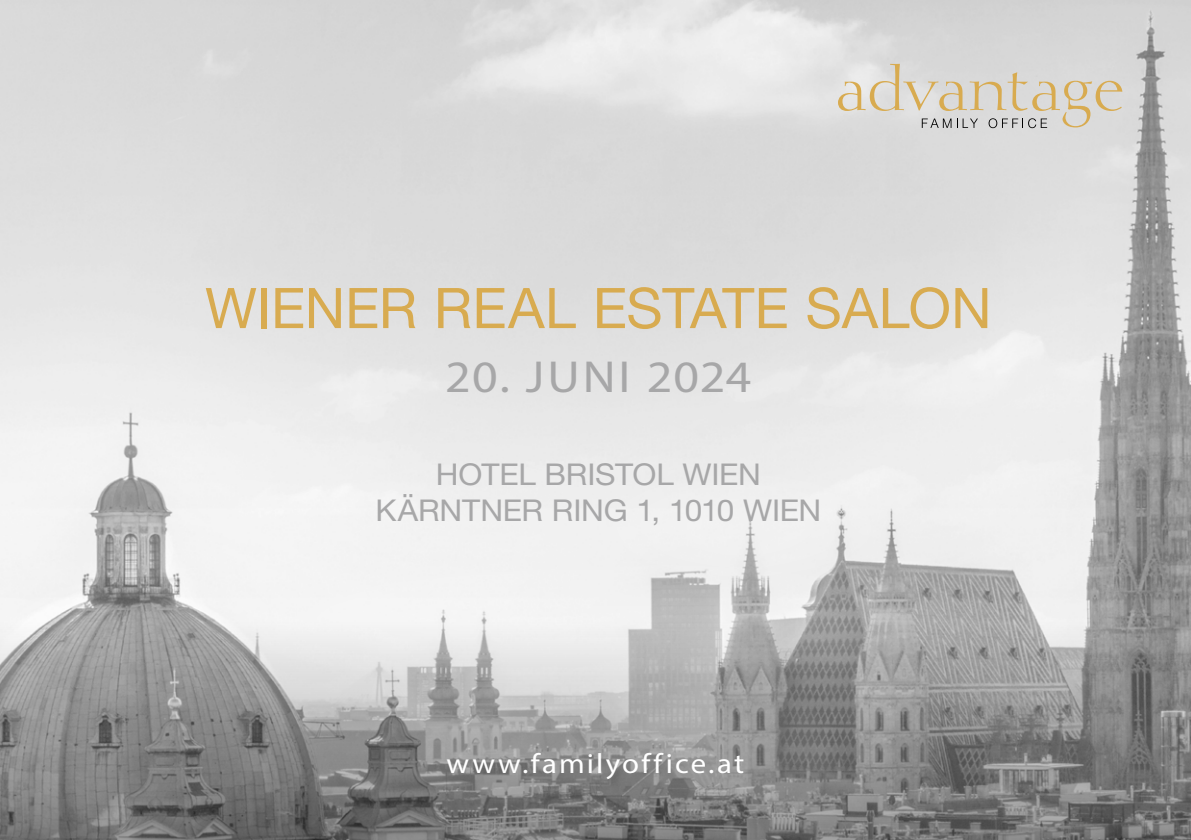
<style>
.page{position:relative;width:1191px;height:840px;background:#fff}
.page>*{position:absolute;margin:0;border:0;box-sizing:border-box;transform-origin:0 0}
.t1{font:56px "Helvetica Neue LT Pro";letter-spacing:-.005em;color:#d8ab50}
.t2{font:45px "Myriad Pro";letter-spacing:.025em;color:#a7a7a8;scale:1.11 1}
.t3{font:30px/36px "Helvetica Neue LT Pro";letter-spacing:-.01em;color:#a7a7a8;text-align:center;scale:1.05 1}
.t4{font:28px "Myriad Pro";letter-spacing:.07em;color:#fff;scale:1.1 1}
</style>
<div class="page">
<img style="left:0;top:0;width:1191px;height:620px">
<svg style="left:0;top:620px;width:1191px;height:219px"></svg>
<svg style="left:838px;top:64px;width:284px;height:64px"></svg>
<svg style="left:159px;top:550px;width:861px;height:140px"></svg>
<div style="left:590px;top:468px;width:303px;height:115px;background:#f0f0f0;border-radius:50%"></div>
<h1 class="t1" style="left:205px;top:274px;width:788px">WIENER REAL ESTATE SALON</h1>
<h2 class="t2" style="left:445px;top:349px;width:277px">20. JUNI 2024</h2>
<p class="t3" style="left:375px;top:456px;width:426px">HOTEL BRISTOL WIEN<br>KÄRNTNER RING 1, 1010 WIEN</p>
<p class="t4" style="left:446px;top:746px;width:272px">www.familyoffice.at</p>
</div>
